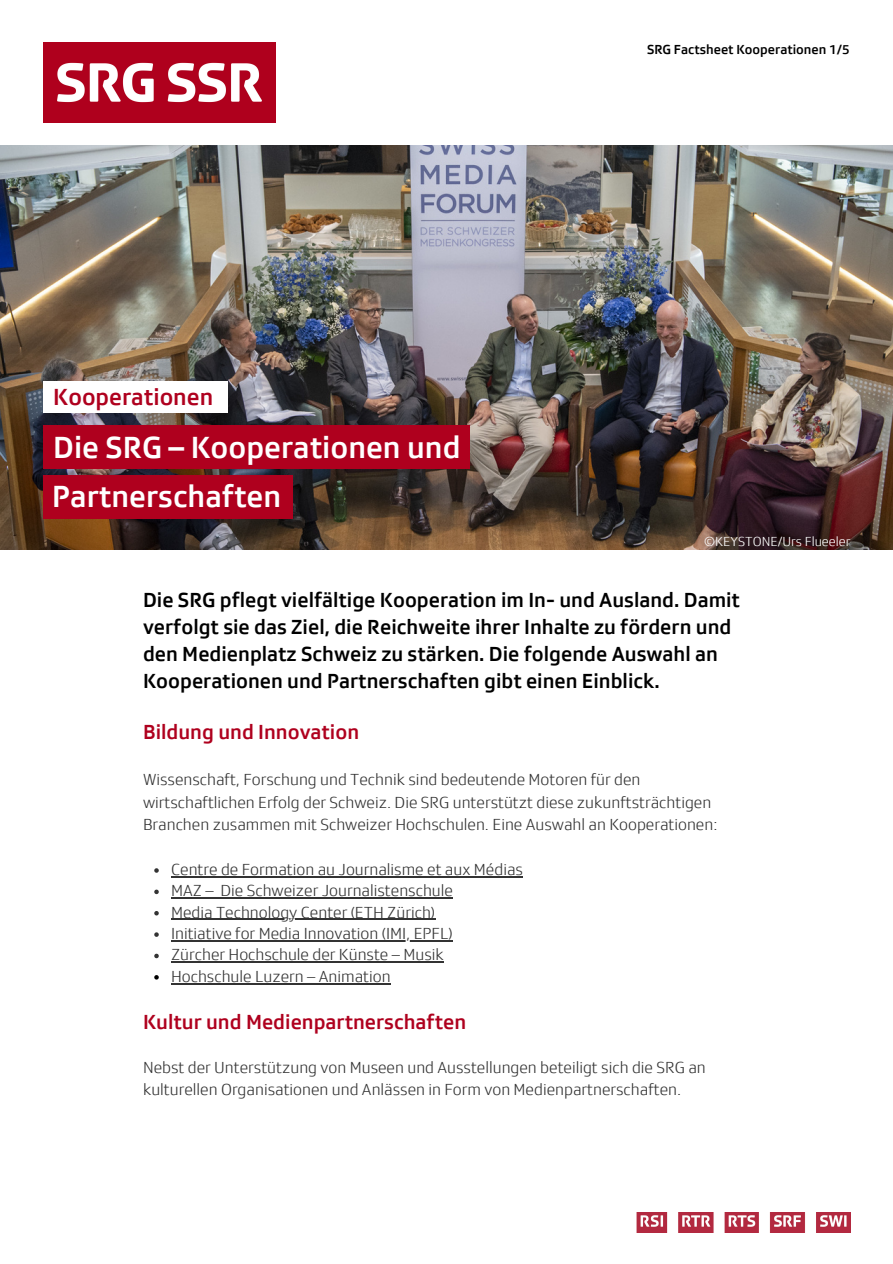
<style>
.page{position:relative;width:893px;height:1264px;background:#fff}
.page>*{position:absolute;margin:0;border:0;box-sizing:border-box;transform-origin:0 0}
.t1{font:500 31.5px "SRGSSR Type";color:#fff}
.t2{font:500 24px "SRGSSR Type";color:#af001e}
.t3{font:500 21px/27px "SRGSSR Type";color:#000}
.t4{font:500 21px "SRGSSR Type";color:#af001e}
.t5{font:300 16.5px/22.5px "SRGSSR Type";color:#333}
.t6{font:500 13.5px "SRGSSR Type";color:#000}
.t7{font:300 13.5px "SRGSSR Type";color:#fff}
</style>
<div class="page">
<img style="left:43px;top:42px;width:232px;height:80px">
<img style="left:0;top:145px;width:892px;height:404px">
<div style="left:43px;top:381px;width:184px;height:32px;background:#fff"></div>
<div style="left:43px;top:425px;width:426px;height:44px;background:#af001e"></div>
<div style="left:43px;top:475px;width:250px;height:43px;background:#af001e"></div>
<img style="left:636px;top:1212px;width:214px;height:20px">
<svg style="left:154px;top:868px;width:5px;height:4px"></svg>
<hr style="left:171px;top:876px;width:352px;height:1px;background:#333">
<svg style="left:154px;top:889px;width:5px;height:5px"></svg>
<hr style="left:171px;top:897px;width:42px;height:1px;background:#333">
<hr style="left:220px;top:897px;width:233px;height:1px;background:#333">
<svg style="left:154px;top:911px;width:5px;height:4px"></svg>
<hr style="left:171px;top:918px;width:264px;height:2px;background:#333">
<svg style="left:154px;top:932px;width:5px;height:4px"></svg>
<hr style="left:171px;top:940px;width:281px;height:1px;background:#333">
<svg style="left:154px;top:953px;width:5px;height:5px"></svg>
<hr style="left:171px;top:961px;width:273px;height:1px;background:#333">
<svg style="left:154px;top:975px;width:5px;height:4px"></svg>
<hr style="left:171px;top:982px;width:136px;height:2px;background:#333">
<svg style="left:307px;top:983px;width:12px;height:1px"></svg>
<hr style="left:319px;top:982px;width:71px;height:2px;background:#333">
<p class="t2" style="left:53px;top:381px;width:161px">Kooperationen</p>
<p class="t1" style="left:53px;top:427px;width:409px">Die SRG – Kooperationen und</p>
<p class="t1" style="left:52px;top:477px;width:230px">Partnerschaften</p>
<p class="t6" style="left:647px;top:41px;width:204px">SRG Factsheet Kooperationen 1/5</p>
<p class="t7" style="left:704px;top:532px;width:148px">©KEYSTONE/Urs Flueeler</p>
<p class="t3" style="left:143px;top:586px;width:598px">Die SRG pflegt vielfältige Kooperation im In- und Ausland. Damit verfolgt sie das Ziel, die Reichweite ihrer Inhalte zu fördern und den Medienplatz Schweiz zu stärken. Die folgende Auswahl an Kooperationen und Partnerschaften gibt einen Einblick.</p>
<p class="t4" style="left:143px;top:718px;width:218px">Bildung und Innovation</p>
<p class="t5" style="left:143px;top:767px;width:576px">Wissenschaft, Forschung und Technik sind bedeutende Motoren für den wirtschaftlichen Erfolg der Schweiz. Die SRG unterstützt diese zukunftsträchtigen<br>Branchen zusammen mit Schweizer Hochschulen. Eine Auswahl an Kooperationen:</p>
<p class="t5" style="left:171px;top:857px;width:353px">Centre de Formation au Journalisme et aux Médias</p>
<p class="t5" style="left:171px;top:879px;width:283px">MAZ – Die Schweizer Journalistenschule</p>
<p class="t5" style="left:171px;top:900px;width:265px">Media Technology Center (ETH Zürich)</p>
<p class="t5" style="left:171px;top:921px;width:283px">Initiative for Media Innovation (IMI, EPFL)</p>
<p class="t5" style="left:171px;top:943px;width:274px">Zürcher Hochschule der Künste – Musik</p>
<p class="t5" style="left:171px;top:964px;width:221px">Hochschule Luzern – Animation</p>
<p class="t4" style="left:143px;top:1008px;width:324px">Kultur und Medienpartnerschaften</p>
<p class="t5" style="left:143px;top:1055px;width:564px">Nebst der Unterstützung von Museen und Ausstellungen beteiligt sich die SRG an kulturellen Organisationen und Anlässen in Form von Medienpartnerschaften.</p>
</div>
